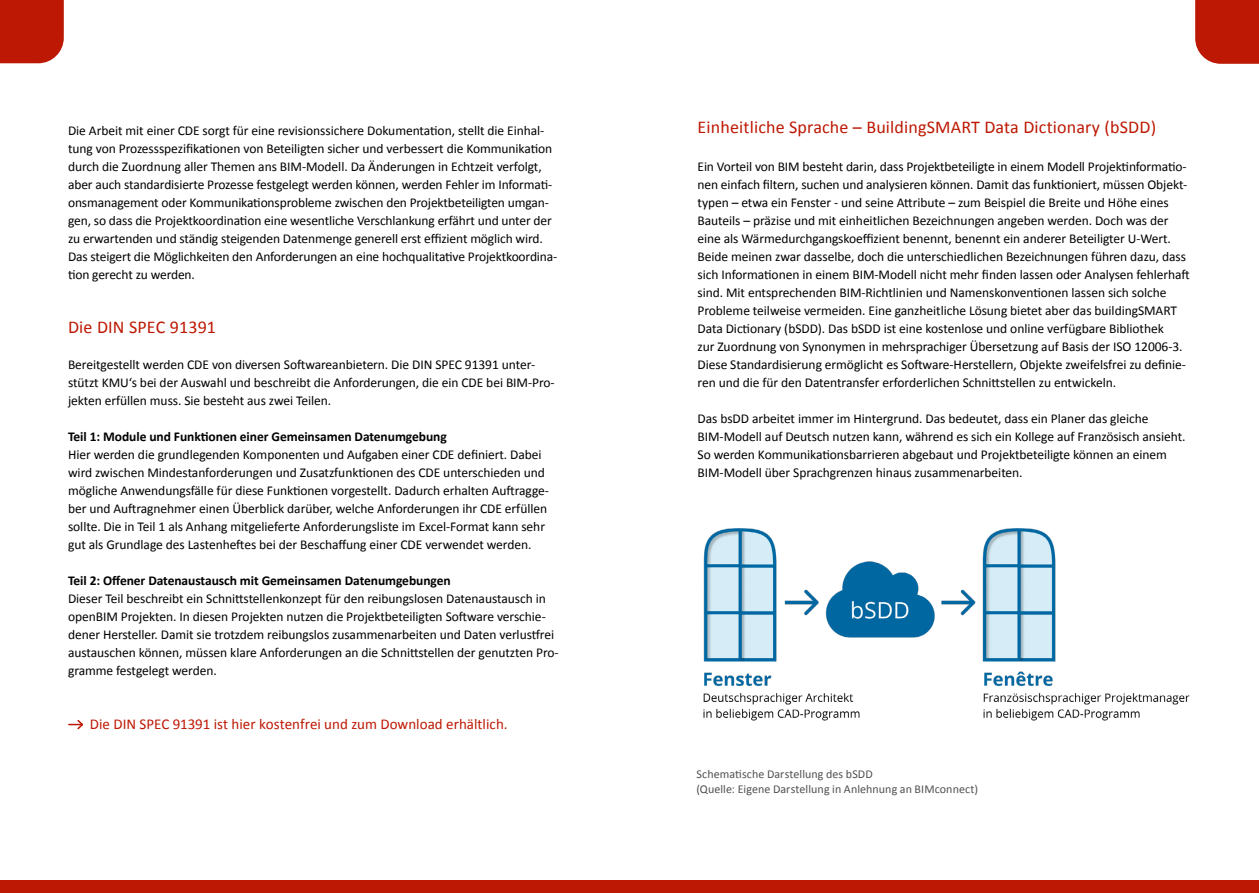
<style>
.page{position:relative;width:1259px;height:893px;background:#fff}
.page>*{position:absolute;margin:0;border:0;box-sizing:border-box;transform-origin:0 0}
.t1{font:18px "Calibri";letter-spacing:.01em;color:#bd1803}
.t2{font:15px "Calibri";color:#bd1803}
.t3{font:13.5px/18px "Calibri";letter-spacing:-.005em;color:#000}
.t4{font:700 13.5px "Calibri";letter-spacing:-.005em;color:#000}
.t5{font:12px/14.4px "Calibri";letter-spacing:.005em;color:#504f53}
</style>
<div class="page">
<div style="left:0;top:880px;width:1259px;height:13px;background:#bd1803"></div>
<svg style="left:69px;top:720px;width:14px;height:10px"></svg>
<img style="left:703px;top:528px;width:487px;height:193px">
<div style="left:0;top:0;width:64px;height:63px;background:#bd1803"></div>
<div style="left:1195px;top:0;width:64px;height:64px;background:#bd1803"></div>
<p class="t3" style="left:68px;top:121px;width:491px">Die Arbeit mit einer CDE sorgt für eine revisionssichere Dokumentation, stellt die Einhal&shy;tung von Prozessspezifikationen von Beteiligten sicher und verbessert die Kommunikation durch die Zuordnung aller Themen ans BIM-Modell. Da Änderungen in Echtzeit verfolgt, aber auch standardisierte Prozesse festgelegt werden können, werden Fehler im Informati&shy;onsmanagement oder Kommunikationsprobleme zwischen den Projektbeteiligten umgan&shy;gen, so dass die Projektkoordination eine wesentliche Verschlankung erfährt und unter der zu erwartenden und ständig steigenden Datenmenge generell erst effizient möglich wird.<br>Das steigert die Möglichkeiten den Anforderungen an eine hochqualitative Projektkoordina&shy;tion gerecht zu werden.</p>
<h1 class="t1" style="left:68px;top:314px;width:150px">Die DIN SPEC 91391</h1>
<p class="t3" style="left:68px;top:355px;width:488px">Bereitgestellt werden CDE von diversen Softwareanbietern. Die DIN SPEC 91391 unter&shy;stützt KMU‘s bei der Auswahl und beschreibt die Anforderungen, die ein CDE bei BIM-Pro&shy;jekten erfüllen muss. Sie besteht aus zwei Teilen.</p>
<p class="t4" style="left:68px;top:427px;width:380px">Teil 1: Module und Funktionen einer Gemeinsamen Datenumgebung</p>
<p class="t3" style="left:68px;top:445px;width:482px">Hier werden die grundlegenden Komponenten und Aufgaben einer CDE definiert. Dabei wird zwischen Mindestanforderungen und Zusatzfunktionen des CDE unterschieden und mögliche Anwendungsfälle für diese Funktionen vorgestellt. Dadurch erhalten Auftragge&shy;ber und Auftragnehmer einen Überblick darüber, welche Anforderungen ihr CDE erfüllen sollte. Die in Teil 1 als Anhang mitgelieferte Anforderungsliste im Excel-Format kann sehr gut als Grundlage des Lastenheftes bei der Beschaffung einer CDE verwendet werden.</p>
<p class="t4" style="left:68px;top:571px;width:384px">Teil 2: Offener Datenaustausch mit Gemeinsamen Datenumgebungen</p>
<p class="t3" style="left:68px;top:589px;width:492px">Dieser Teil beschreibt ein Schnittstellenkonzept für den reibungslosen Datenaustausch in openBIM Projekten. In diesen Projekten nutzen die Projektbeteiligten Software verschie&shy;dener Hersteller. Damit sie trotzdem reibungslos zusammenarbeiten und Daten verlustfrei austauschen können, müssen klare Anforderungen an die Schnittstellen der genutzten Pro&shy;gramme festgelegt werden.</p>
<p class="t2" style="left:90px;top:714px;width:419px">Die DIN SPEC 91391 ist hier kostenfrei und zum Download erhältlich.</p>
<h1 class="t1" style="left:697px;top:114px;width:460px">Einheitliche Sprache – BuildingSMART Data Dictionary (bSDD)</h1>
<p class="t3" style="left:697px;top:157px;width:494px">Ein Vorteil von BIM besteht darin, dass Projektbeteiligte in einem Modell Projektinformatio&shy;nen einfach filtern, suchen und analysieren können. Damit das funktioniert, müssen Objekt&shy;typen – etwa ein Fenster - und seine Attribute – zum Beispiel die Breite und Höhe eines Bauteils – präzise und mit einheitlichen Bezeichnungen angeben werden. Doch was der eine als Wärmedurchgangskoeffizient benennt, benennt ein anderer Beteiligter U-Wert.<br>Beide meinen zwar dasselbe, doch die unterschiedlichen Bezeichnungen führen dazu, dass sich Informationen in einem BIM-Modell nicht mehr finden lassen oder Analysen fehlerhaft sind. Mit entsprechenden BIM-Richtlinien und Namenskonventionen lassen sich solche Probleme teilweise vermeiden. Eine ganzheitliche Lösung bietet aber das buildingSMART Data Dictionary (bSDD). Das bSDD ist eine kostenlose und online verfügbare Bibliothek<br>zur Zuordnung von Synonymen in mehrsprachiger Übersetzung auf Basis der ISO 12006-3.<br>Diese Standardisierung ermöglicht es Software-Herstellern, Objekte zweifelsfrei zu definie&shy;ren und die für den Datentransfer erforderlichen Schnittstellen zu entwickeln.</p>
<p class="t3" style="left:697px;top:409px;width:489px">Das bsDD arbeitet immer im Hintergrund. Das bedeutet, dass ein Planer das gleiche BIM-Modell auf Deutsch nutzen kann, während es sich ein Kollege auf Französisch ansieht.<br>So werden Kommunikationsbarrieren abgebaut und Projektbeteiligte können an einem BIM-Modell über Sprachgrenzen hinaus zusammenarbeiten.</p>
<p class="t5" style="left:696px;top:767px;width:283px">Schematische Darstellung des bSDD<br>(Quelle: Eigene Darstellung in Anlehnung an BIMconnect)</p>
</div>
